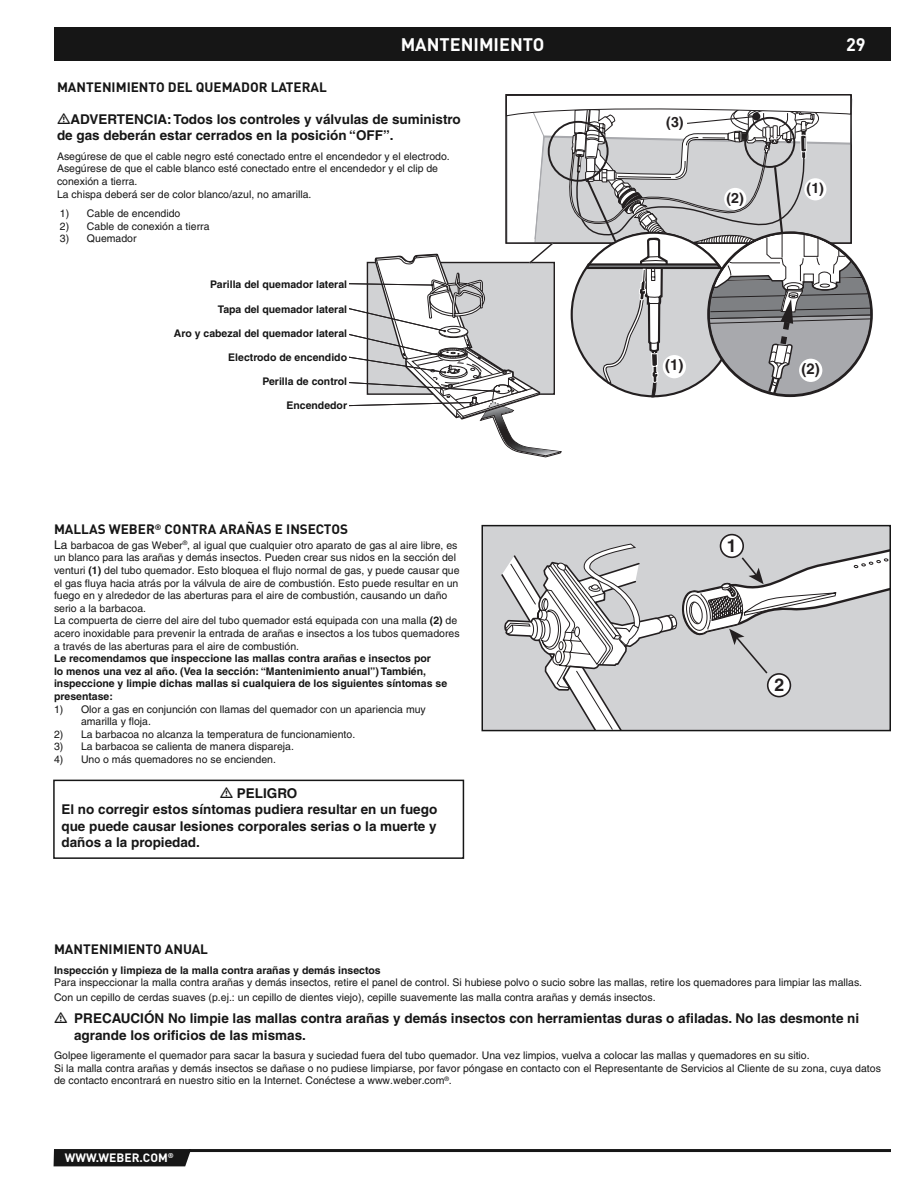
<style>
.page{position:relative;width:918px;height:1188px;background:#fff}
.page>*{position:absolute;margin:0;border:0;box-sizing:border-box;transform-origin:0 0}
.t1{font:18px "DI Nkerned";color:#fff}
.t2{font:700 17.7px "Helvetica";color:#231f20}
.t3{font:700 15px "Helvetica";color:#231f20}
.t4{font:700 14.25px "Helvetica";color:#231f20}
.t5{font:700 13.5px/16.2px "Helvetica";color:#161616}
.t6{font:13.5px "DI Nkerned";color:#161616}
.t7{font:12px "DI Nkerned";color:#fff}
.t8{font:10.5px/12.6px "Helvetica";color:#161616}
.t9{font:700 10.5px/12.6px "Helvetica";color:#161616}
.s1{font-size:12px}
.s2{font-weight:700}
</style>
<div class="page">
<div style="left:54px;top:27px;width:837px;height:33px;background:#161616"></div>
<hr style="left:189px;top:1149px;width:702px;height:3px;background:#161616">
<svg style="left:54px;top:1149px;width:137px;height:17px;background:#1b1b1b"></svg>
<div style="left:53px;top:780px;width:411px;height:79px;border:2px solid #161616"></div>
<svg style="left:350px;top:60px;width:540px;height:671px"></svg>
<div style="left:482px;top:525px;width:409px;height:206px;border:2px solid #161616"></div>
<h1 class="t1" style="left:401px;top:38px;width:145px">MANTENIMIENTO</h1>
<h1 class="t1" style="left:846px;top:38px;width:21px">29</h1>
<p class="t6" style="left:57px;top:82px;width:272px">MANTENIMIENTO DEL QUEMADOR LATERAL</p>
<p class="t5" style="left:57px;top:113px;width:405px;text-indent:14px">ADVERTENCIA: Todos los controles y válvulas de suministro de gas deberán estar cerrados en la posición “OFF”.</p>
<p class="t8" style="left:57px;top:151px;width:394px">Asegúrese de que el cable negro esté conectado entre el encendedor y el electrodo.<br>Asegúrese de que el cable blanco esté conectado entre el encendedor y el clip de conexión a tierra.<br>La chispa deberá ser de color blanco/azul, no amarilla.</p>
<p class="t8" style="left:60px;top:208px;width:122px">1) Cable de encendido</p>
<p class="t8" style="left:60px;top:221px;width:151px">2) Cable de conexión a tierra</p>
<p class="t8" style="left:60px;top:233px;width:78px">3) Quemador</p>
<p class="t9" style="left:210px;top:279px;width:138px">Parilla del quemador lateral</p>
<p class="t9" style="left:218px;top:304px;width:131px">Tapa del quemador lateral</p>
<p class="t9" style="left:174px;top:328px;width:175px">Aro y cabezal del quemador lateral</p>
<p class="t9" style="left:228px;top:352px;width:120px">Electrodo de encendido</p>
<p class="t9" style="left:262px;top:376px;width:86px">Perilla de control</p>
<p class="t9" style="left:286px;top:400px;width:62px">Encendedor</p>
<p class="t6" style="left:54px;top:525px;width:296px">MALLAS WEBER<sup>®</sup> CONTRA ARAÑAS E INSECTOS</p>
<p class="t8" style="left:54px;top:540px;width:407px"><span class="s1">La</span> barbacoa de gas Weber<sup>®</sup>, al igual que cualquier otro aparato de gas al aire libre, es un blanco para las arañas y demás insectos. Pueden crear sus nidos en la sección del venturi <span class="s2">(1)</span> del tubo quemador. Esto bloquea el flujo normal de gas, y puede causar que el gas fluya hacia atrás por la válvula de aire de combustión. Esto puede resultar en un fuego en y alrededor de las aberturas para el aire de combustión, causando un daño serio a la barbacoa.<br>La compuerta de cierre del aire del tubo quemador está equipada con una malla <span class="s2">(2)</span> de acero inoxidable para prevenir la entrada de arañas e insectos a los tubos quemadores a través de las aberturas para el aire de combustión.</p>
<p class="t9" style="left:54px;top:653px;width:395px">Le recomendamos que inspeccione las mallas contra arañas e insectos por<br>lo menos una vez al año. (Vea la sección: “Mantenimiento anual”) También, inspeccione y limpie dichas mallas si cualquiera de los siguientes síntomas se presentase:</p>
<p class="t8" style="left:81px;top:704px;width:346px;text-indent:-27px">1) Olor a gas en conjunción con llamas del quemador con un apariencia muy amarilla y floja.</p>
<p class="t8" style="left:54px;top:729px;width:303px">2) La barbacoa no alcanza la temperatura de funcionamiento.</p>
<p class="t8" style="left:54px;top:741px;width:242px">3) La barbacoa se calienta de manera dispareja.</p>
<p class="t8" style="left:54px;top:754px;width:223px">4) Uno o más quemadores no se encienden.</p>
<p class="t5" style="left:61px;top:787px;width:377px;text-indent:175px">PELIGRO<br>El no corregir estos síntomas pudiera resultar en un fuego que puede causar lesiones corporales serias o la muerte y daños a la propiedad.</p>
<h3 class="t4" style="left:666px;top:116px;width:19px">(3)</h3>
<h3 class="t4" style="left:727px;top:192px;width:19px">(2)</h3>
<h3 class="t4" style="left:807px;top:183px;width:19px">(1)</h3>
<h3 class="t3" style="left:665px;top:360px;width:20px">(1)</h3>
<h3 class="t3" style="left:802px;top:363px;width:20px">(2)</h3>
<h2 class="t2" style="left:727px;top:539px;width:11px">1</h2>
<h2 class="t2" style="left:775px;top:678px;width:11px">2</h2>
<p class="t6" style="left:54px;top:945px;width:156px">MANTENIMIENTO ANUAL</p>
<p class="t9" style="left:54px;top:965px;width:328px">Inspección y limpieza de la malla contra arañas y demás insectos</p>
<p class="t8" style="left:54px;top:976px;width:810px;line-height:14.4px">Para inspeccionar la malla contra arañas y demás insectos, retire el panel de control. Si hubiese polvo o sucio sobre las mallas, retire los quemadores para limpiar las mallas.<br>Con un cepillo de cerdas suaves (p.ej.: un cepillo de dientes viejo), cepille suavemente las malla contra arañas y demás insectos.</p>
<p class="t5" style="left:74px;top:1012px;width:787px">PRECAUCIÓN No limpie las mallas contra arañas y demás insectos con herramientas duras o afiladas. No las desmonte ni agrande los orificios de las mismas.</p>
<p class="t8" style="left:54px;top:1050px;width:828px">Golpee ligeramente el quemador para sacar la basura y suciedad fuera del tubo quemador. Una vez limpios, vuelva a colocar las mallas y quemadores en su sitio.<br>Si la malla contra arañas y demás insectos se dañase o no pudiese limpiarse, por favor póngase en contacto con el Representante de Servicios al Cliente de su zona, cuya datos de contacto encontrará en nuestro sitio en la Internet. Conéctese a www.weber.com<sup>®</sup>.</p>
<p class="t7" style="left:65px;top:1154px;width:110px">WWW.WEBER.COM<sup>®</sup></p>
</div>
